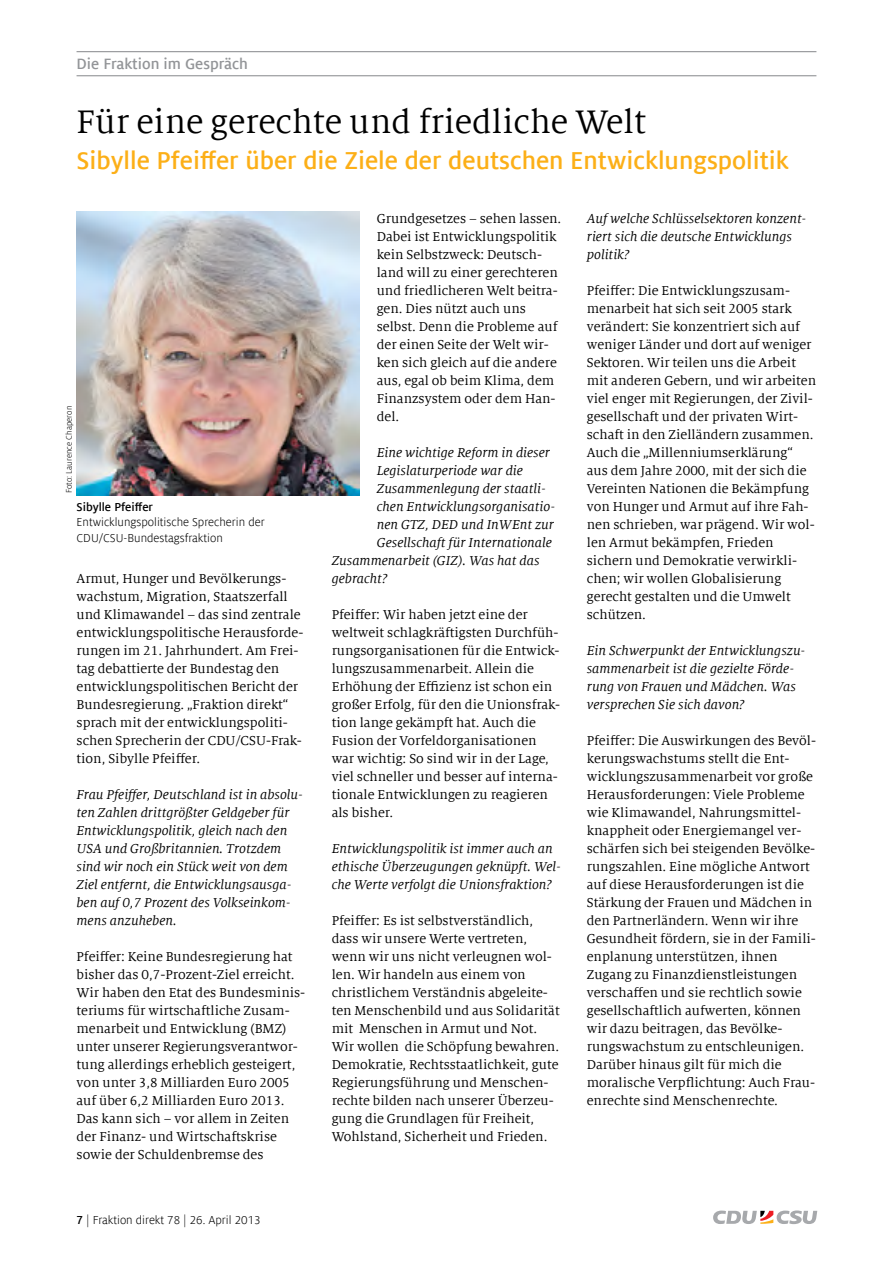
<style>
.page{position:relative;width:893px;height:1263px;background:#fff}
.page>*{position:absolute;margin:0;border:0;box-sizing:border-box;transform-origin:0 0}
.t1{font:36px "Milo Serif Offc";color:#000}
.t2{font:700 27px "Milo Sans Offc";color:#fcaf17}
.t3{font:700 16.5px "Milo Sans Offc";color:#939598}
.t4{font:14.25px/18px "Milo Serif Offc";color:#000}
.t5{font:italic 14.25px/18px "Milo Serif Offc";color:#000}
.t6{font:12.75px/15.3px "Milo Sans Offc";color:#000}
.t7{font:700 12.75px "Milo Sans Offc";color:#000}
.t8{font:9px "Milo Sans Offc";color:#000}
.s1{font-weight:700}
</style>
<div class="page">
<svg style="left:713px;top:1210px;width:104px;height:14px"></svg>
<hr style="left:77px;top:51px;width:739px;height:1px;background:#939598">
<hr style="left:77px;top:75px;width:739px;height:1px;background:#939598">
<img style="left:77px;top:212px;width:283px;height:283px">
<p class="t3" style="left:77px;top:55px;width:173px">Die Fraktion im Gespräch</p>
<h1 class="t1" style="left:77px;top:103px;width:571px">Für eine gerechte und friedliche Welt</h1>
<h2 class="t2" style="left:77px;top:146px;width:714px">Sibylle Pfeiffer über die Ziele der deutschen Entwicklungspolitik</h2>
<p class="t8" style="left:64px;top:493px;width:89px;rotate:-90deg">Foto: Laurence Chaperon</p>
<p class="t7" style="left:77px;top:500px;width:78px">Sibylle Pfeiffer</p>
<p class="t6" style="left:77px;top:515px;width:190px">Entwicklungspolitische Sprecherin der<br>CDU/CSU-Bundestagsfraktion</p>
<p class="t4" style="left:77px;top:570px;width:228px">Armut, Hunger und Bevölkerungs&shy;wachstum, Migration, Staatszerfall und Klimawandel – das sind zentrale entwicklungspolitische Herausforde&shy;rungen im 21. Jahrhundert. Am Frei&shy;tag debattierte der Bundestag den entwicklungspolitischen Bericht der Bundesregierung. „Fraktion direkt“ sprach mit der entwicklungspoliti&shy;schen Sprecherin der CDU/CSU-Frak&shy;tion, Sibylle Pfeiffer.</p>
<p class="t5" style="left:77px;top:786px;width:228px">Frau Pfeiffer, Deutschland ist in absolu&shy;ten Zahlen drittgrößter Geldgeber für Entwicklungspolitik, gleich nach den USA und Großbritannien. Trotzdem sind wir noch ein Stück weit von dem Ziel entfernt, die Entwicklungsausga&shy;ben auf 0,7 Prozent des Volkseinkom&shy;mens anzuheben.</p>
<p class="t4" style="left:77px;top:948px;width:230px">Pfeiffer: Keine Bundesregierung hat bisher das 0,7-Prozent-Ziel erreicht.<br>Wir haben den Etat des Bundesminis&shy;teriums für wirtschaftliche Zusam&shy;menarbeit und Entwicklung (BMZ) unter unserer Regierungsverantwor&shy;tung allerdings erheblich gesteigert, von unter 3,8 Milliarden Euro 2005 auf über 6,2 Milliarden Euro 2013.<br>Das kann sich – vor allem in Zeiten der Finanz- und Wirtschaftskrise sowie der Schuldenbremse des</p>
<p class="t6" style="left:77px;top:1212px;width:186px"><span class="s1">7</span> | Fraktion direkt 78 | 26. April 2013</p>
<p class="t4" style="left:377px;top:210px;width:186px">Grundgesetzes – sehen lassen.<br>Dabei ist Entwicklungspolitik kein Selbstzweck: Deutsch&shy;land will zu einer gerechteren und friedlicheren Welt beitra&shy;gen. Dies nützt auch uns selbst. Denn die Probleme auf der einen Seite der Welt wir&shy;ken sich gleich auf die andere aus, egal ob beim Klima, dem<br>Finanzsystem oder dem Han&shy;del.</p>
<p class="t5" style="left:377px;top:444px;width:175px">Eine wichtige Reform in dieser</p>
<p class="t5" style="left:377px;top:462px;width:148px">Legislaturperiode war die</p>
<p class="t5" style="left:377px;top:480px;width:171px">Zusammenlegung der staatli-</p>
<p class="t5" style="left:377px;top:498px;width:180px">chen Entwicklungsorganisatio-</p>
<p class="t5" style="left:377px;top:516px;width:179px">nen GTZ, DED und InWEnt zur</p>
<p class="t5" style="left:377px;top:534px;width:177px">Gesellschaft für Internationale</p>
<p class="t5" style="left:332px;top:552px;width:209px">Zusammenarbeit (GIZ). Was hat das</p>
<p class="t5" style="left:332px;top:570px;width:57px">gebracht?</p>
<p class="t4" style="left:332px;top:606px;width:230px">Pfeiffer: Wir haben jetzt eine der weltweit schlagkräftigsten Durchfüh&shy;rungsorganisationen für die Entwick&shy;lungszusammenarbeit. Allein die Erhöhung der Effizienz ist schon ein großer Erfolg, für den die Unionsfrak&shy;tion lange gekämpft hat. Auch die Fusion der Vorfeldorganisationen war wichtig: So sind wir in der Lage, viel schneller und besser auf interna&shy;tionale Entwicklungen zu reagieren als bisher.</p>
<p class="t5" style="left:332px;top:840px;width:231px">Entwicklungspolitik ist immer auch an ethische Überzeugungen geknüpft. Wel&shy;che Werte verfolgt die Unionsfraktion?</p>
<p class="t4" style="left:332px;top:912px;width:230px">Pfeiffer: Es ist selbstverständlich, dass wir unsere Werte vertreten, wenn wir uns nicht verleugnen wol&shy;len. Wir handeln aus einem von christlichem Verständnis abgeleite&shy;ten Menschenbild und aus Solidarität mit Menschen in Armut und Not.<br>Wir wollen die Schöpfung bewahren.<br>Demokratie, Rechtsstaatlichkeit, gute Regierungsführung und Menschen&shy;rechte bilden nach unserer Überzeu&shy;gung die Grundlagen für Freiheit, Wohlstand, Sicherheit und Frieden.</p>
<p class="t5" style="left:587px;top:210px;width:221px">Auf welche Schlüsselsektoren konzent&shy;riert sich die deutsche Entwicklungs politik?</p>
<p class="t4" style="left:587px;top:282px;width:231px">Pfeiffer: Die Entwicklungszusam&shy;menarbeit hat sich seit 2005 stark verändert: Sie konzentriert sich auf weniger Länder und dort auf weniger Sektoren. Wir teilen uns die Arbeit mit anderen Gebern, und wir arbeiten viel enger mit Regierungen, der Zivil&shy;gesellschaft und der privaten Wirt&shy;schaft in den Zielländern zusammen.<br>Auch die „Millenniumserklärung“ aus dem Jahre 2000, mit der sich die Vereinten Nationen die Bekämpfung von Hunger und Armut auf ihre Fah&shy;nen schrieben, war prägend. Wir wol&shy;len Armut bekämpfen, Frieden sichern und Demokratie verwirkli&shy;chen; wir wollen Globalisierung gerecht gestalten und die Umwelt schützen.</p>
<p class="t5" style="left:587px;top:642px;width:220px">Ein Schwerpunkt der Entwicklungszu&shy;sammenarbeit ist die gezielte Förde&shy;rung von Frauen und Mädchen. Was versprechen Sie sich davon?</p>
<p class="t4" style="left:587px;top:732px;width:231px">Pfeiffer: Die Auswirkungen des Bevöl&shy;kerungswachstums stellt die Ent&shy;wicklungszusammenarbeit vor große Herausforderungen: Viele Probleme wie Klimawandel, Nahrungsmittel&shy;knappheit oder Energiemangel ver&shy;schärfen sich bei steigenden Bevölke&shy;rungszahlen. Eine mögliche Antwort auf diese Herausforderungen ist die Stärkung der Frauen und Mädchen in den Partnerländern. Wenn wir ihre Gesundheit fördern, sie in der Famili&shy;enplanung unterstützen, ihnen Zugang zu Finanzdienstleistungen verschaffen und sie rechtlich sowie gesellschaftlich aufwerten, können wir dazu beitragen, das Bevölke&shy;rungswachstum zu entschleunigen.<br>Darüber hinaus gilt für mich die moralische Verpflichtung: Auch Frau&shy;enrechte sind Menschenrechte.</p>
</div>
